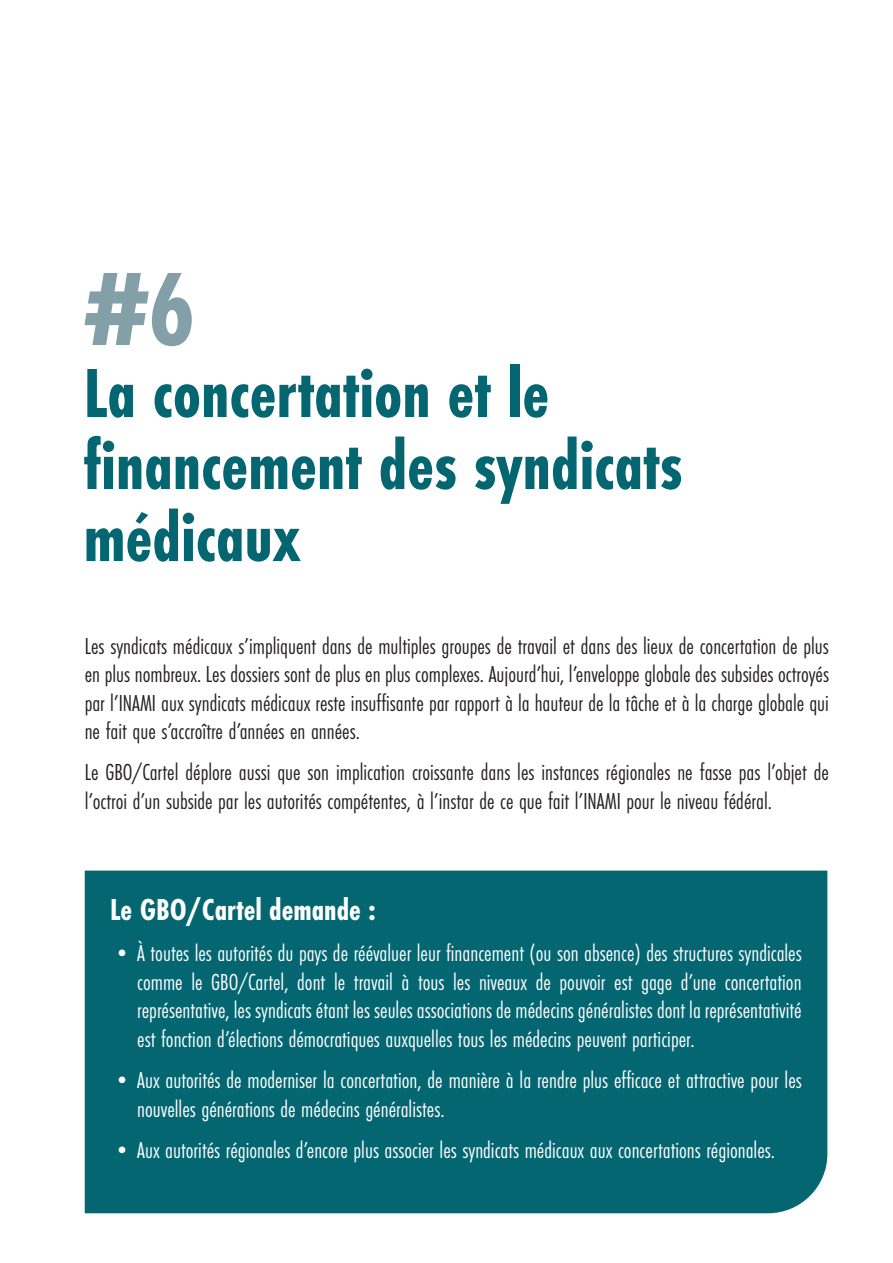
<style>
.page{position:relative;width:893px;height:1263px;background:#fff}
.page>*{position:absolute;margin:0;border:0;box-sizing:border-box;transform-origin:0 0}
.t1{font:700 108px "Futura PT Cond";color:#83a0a9}
.t2{font:700 72px/72px "Futura PT Cond";color:#046671}
.t3{font:700 31.5px "Futura PT Cond";color:#fff}
.t4{font:24px/28.5px "Futura PT Cond";color:#fff;text-align:justify}
.t5{font:24px/28.5px "Futura PT Cond";color:#231f20;text-align:justify}
</style>
<div class="page">
<div style="left:85px;top:870px;width:742px;height:343px;background:#046671"></div>
<p class="t1" style="left:84px;top:247px;width:113px">#6</p>
<p class="t2" style="left:84px;top:357px;width:600px">La concertation et le financement des syndicats médicaux</p>
<p class="t5" style="left:85px;top:631px;width:746px">Les syndicats médicaux s’impliquent dans de multiples groupes de travail et dans des lieux de concertation de plus en plus nombreux. Les dossiers sont de plus en plus complexes. Aujourd’hui, l’enveloppe globale des subsides octroyés par l’INAMI aux syndicats médicaux reste insuffisante par rapport à la hauteur de la tâche et à la charge globale qui ne fait que s’accroître d’années en années.</p>
<p class="t5" style="left:85px;top:758px;width:746px">Le GBO/Cartel déplore aussi que son implication croissante dans les instances régionales ne fasse pas l’objet de l’octroi d’un subside par les autorités compétentes, à l’instar de ce que fait l’INAMI pour le niveau fédéral.</p>
<p class="t3" style="left:110px;top:891px;width:267px">Le GBO/Cartel demande :</p>
<p class="t4" style="left:137px;top:939px;width:666px;text-indent:-27px">•À toutes les autorités du pays de réévaluer leur financement (ou son absence) des structures syndicales comme le GBO/Cartel, dont le travail à tous les niveaux de pouvoir est gage d’une concertation représentative, les syndicats étant les seules associations de médecins généralistes dont la représentativité est fonction d’élections démocratiques auxquelles tous les médecins peuvent participer.</p>
<p class="t4" style="left:137px;top:1066px;width:666px;text-indent:-27px">•Aux autorités de moderniser la concertation, de manière à la rendre plus efficace et attractive pour les nouvelles générations de médecins généralistes.</p>
<p class="t4" style="left:110px;top:1136px;width:666px">•Aux autorités régionales d’encore plus associer les syndicats médicaux aux concertations régionales.</p>
</div>
